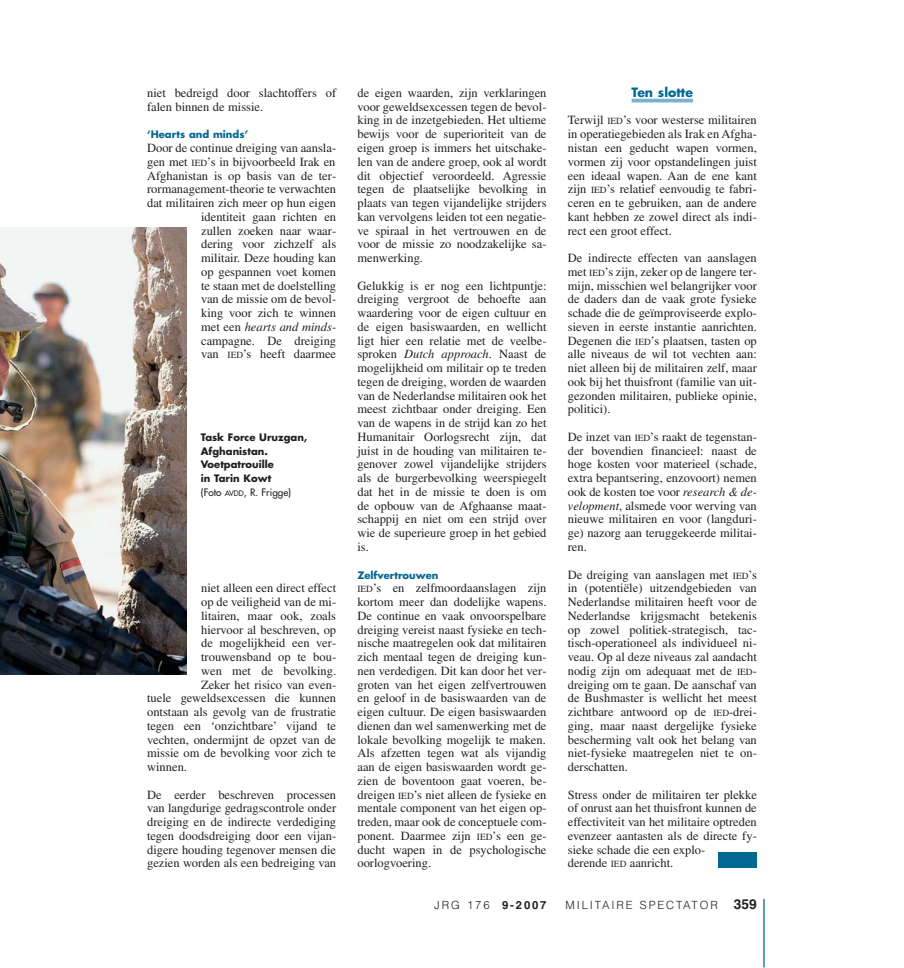
<style>
.page{position:relative;width:904px;height:968px;background:#fff}
.page>*{position:absolute;margin:0;border:0;box-sizing:border-box;transform-origin:0 0}
.t1{font:12.5px/13.8px "Times";color:#231f20;text-align:justify}
.t2{font:700 12.5px "Futura";color:#006792}
.t3{font:300 11.25px "Helvetica";letter-spacing:.165em;color:#231f20}
.t4{font:700 10px/13.8px "Futura";color:#231f20}
.t5{font:700 10px "Futura";color:#006792}
.s1{font-size:9.38px}
.s2{font-style:italic}
.s3{font-weight:400}
.s4{font-weight:400;font-size:7.5px}
.s5{font-weight:700}
.s6{font-weight:700;font-size:13.75px}
</style>
<div class="page">
<hr style="left:763px;top:898px;width:1px;height:69px;background:#006792">
<hr style="left:631px;top:99px;width:62px;height:3px;background:#79b2ce">
<img style="left:0;top:228px;width:186px;height:446px">
<div style="left:718px;top:851px;width:38px;height:16px;background:#006792"></div>
<p class="t1" style="left:147px;top:87px;width:190px">niet bedreigd door slachtoffers of falen binnen de missie.</p>
<p class="t5" style="left:147px;top:130px;width:103px">‘Hearts and minds’</p>
<p class="t1" style="left:147px;top:142px;width:190px;text-align:right">Door de continue dreiging van aansla&shy;gen met <span class="s1">IED</span>’s in bijvoorbeeld Irak en<br>Afghanistan is op basis van de ter - rormanagement-theorie te verwachten dat militairen zich meer op hun eigen identiteit gaan richten en<br>zullen zoeken naar waar-<br>dering voor zichzelf als<br>militair. Deze houding kan<br>op gespannen voet komen<br>te staan met de doelstelling<br>van de missie om de bevol-<br>king voor zich te winnen<br>met een <span class="s2">hearts and minds&shy;</span>campagne. De dreiging<br>van <span class="s1">IED</span>’s heeft daarmee</p>
<p class="t4" style="left:201px;top:431px;width:108px">Task Force Uruzgan,<br>Afghanistan.<br>Voetpatrouille<br>in Tarin Kowt<br><span class="s3">(Foto</span> <span class="s4">AVDD</span><span class="s3">, R. Frigge)</span></p>
<p class="t1" style="left:201px;top:582px;width:137px">niet alleen een direct effect</p>
<p class="t1" style="left:201px;top:596px;width:137px">op de veiligheid van de mi-</p>
<p class="t1" style="left:201px;top:609px;width:137px">litairen, maar ook, zoals</p>
<p class="t1" style="left:201px;top:623px;width:136px">hiervoor al beschreven, op</p>
<p class="t1" style="left:201px;top:637px;width:137px">de mogelijkheid een ver-</p>
<p class="t1" style="left:201px;top:651px;width:136px">trouwensband op te bou-</p>
<p class="t1" style="left:201px;top:664px;width:136px">wen met de bevolking.</p>
<p class="t1" style="left:201px;top:678px;width:137px">Zeker het risico van even-</p>
<p class="t1" style="left:147px;top:692px;width:190px">tuele geweldsexcessen die kunnen</p>
<p class="t1" style="left:147px;top:706px;width:190px">ontstaan als gevolg van de frustratie</p>
<p class="t1" style="left:147px;top:719px;width:190px">tegen een ‘onzichtbare’ vijand te</p>
<p class="t1" style="left:147px;top:733px;width:190px">vechten, ondermijnt de opzet van de</p>
<p class="t1" style="left:147px;top:747px;width:190px">missie om de bevolking voor zich te</p>
<p class="t1" style="left:147px;top:761px;width:41px">winnen.</p>
<p class="t1" style="left:147px;top:788px;width:190px">De eerder beschreven processen van langdurige gedragscontrole onder dreiging en de indirecte verdediging tegen doodsdreiging door een vijan - digere houding tegenover mensen die gezien worden als een bedreiging van</p>
<p class="t1" style="left:357px;top:87px;width:190px">de eigen waarden, zijn verklaringen voor geweldsexcessen tegen de bevol&shy;king in de inzetgebieden. Het ultieme bewijs voor de superioriteit van de eigen groep is immers het uitschake&shy;len van de andere groep, ook al wordt dit objectief veroordeeld. Agressie tegen de plaatselijke bevolking in plaats van tegen vijandelijke strijders kan vervolgens leiden tot een negatie&shy;ve spiraal in het vertrouwen en de voor de missie zo noodzakelijke sa&shy;menwerking.</p>
<p class="t1" style="left:357px;top:279px;width:190px">Gelukkig is er nog een lichtpuntje: dreiging vergroot de behoefte aan waardering voor de eigen cultuur en de eigen basiswaarden, en wellicht ligt hier een relatie met de veelbe&shy;sproken <span class="s2">Dutch approach</span>. Naast de mogelijkheid om militair op te treden tegen de dreiging, worden de waarden van de Nederlandse militairen ook het meest zichtbaar onder dreiging. Een van de wapens in de strijd kan zo het Humanitair Oorlogsrecht zijn, dat juist in de houding van militairen te&shy;genover zowel vijandelijke strijders als de burgerbevolking weerspiegelt dat het in de missie te doen is om de opbouw van de Afghaanse maat&shy;schappij en niet om een strijd over wie de superieure groep in het gebied is.</p>
<p class="t5" style="left:357px;top:570px;width:82px">Zelfvertrouwen</p>
<p class="t1" style="left:357px;top:582px;width:191px"><span class="s1">IED</span>’s en zelfmoordaanslagen zijn kortom meer dan dodelijke wapens.<br>De continue en vaak onvoorspelbare dreiging vereist naast fysieke en tech&shy;nische maatregelen ook dat militairen zich mentaal tegen de dreiging kun&shy;nen verdedigen. Dit kan door het ver&shy;groten van het eigen zelfvertrouwen en geloof in de basiswaarden van de eigen cultuur. De eigen basiswaarden dienen dan wel samenwerking met de lokale bevolking mogelijk te maken.<br>Als afzetten tegen wat als vijandig aan de eigen basiswaarden wordt ge&shy;zien de boventoon gaat voeren, be&shy;dreigen <span class="s1">IED</span>’s niet alleen de fysieke en mentale component van het eigen op&shy;treden, maar ook de conceptuele com&shy;ponent. Daarmee zijn <span class="s1">IED</span>’s een ge&shy;ducht wapen in de psychologische oorlogvoering.</p>
<p class="t2" style="left:631px;top:87px;width:63px">Ten slotte</p>
<p class="t1" style="left:568px;top:114px;width:190px">Terwijl <span class="s1">IED</span>’s voor westerse militairen in operatiegebieden als Irak en Afgha&shy;nistan een geducht wapen vormen, vormen zij voor opstandelingen juist een ideaal wapen. Aan de ene kant zijn <span class="s1">IED</span>’s relatief eenvoudig te fabri&shy;ceren en te gebruiken, aan de andere kant hebben ze zowel direct als indi&shy;rect een groot effect.</p>
<p class="t1" style="left:568px;top:252px;width:190px">De indirecte effecten van aanslagen met <span class="s1">IED</span>’s zijn, zeker op de langere ter&shy;mijn, misschien wel belangrijker voor de daders dan de vaak grote fysieke schade die de geïmproviseerde explo&shy;sieven in eerste instantie aanrichten.<br>Degenen die <span class="s1">IED</span>’s plaatsen, tasten op alle niveaus de wil tot vechten aan: niet alleen bij de militairen zelf, maar ook bij het thuisfront (familie van uit&shy;gezonden militairen, publieke opinie, politici).</p>
<p class="t1" style="left:568px;top:431px;width:190px">De inzet van <span class="s1">IED</span>’s raakt de tegenstan&shy;der bovendien financieel: naast de hoge kosten voor materieel (schade, extra bepantsering, enzovoort) nemen ook de kosten toe voor <span class="s2">research &amp; de&shy;velopment</span>, alsmede voor werving van nieuwe militairen en voor (langduri&shy;ge) nazorg aan teruggekeerde militai&shy;ren.</p>
<p class="t1" style="left:568px;top:568px;width:190px">De dreiging van aanslagen met <span class="s1">IED</span>’s in (potentiële) uitzendgebieden van Nederlandse militairen heeft voor de Nederlandse krijgsmacht betekenis op zowel politiek-strategisch, tac&shy;tisch-operationeel als individueel ni&shy;veau. Op al deze niveaus zal aandacht nodig zijn om adequaat met de <span class="s1">IED&shy;</span>dreiging om te gaan. De aanschaf van de Bushmaster is wellicht het meest zichtbare antwoord op de <span class="s1">IED</span>-drei&shy;ging, maar naast dergelijke fysieke bescherming valt ook het belang van niet-fysieke maatregelen niet te on&shy;derschatten.</p>
<p class="t1" style="left:568px;top:788px;width:190px;text-align:left">Stress onder de militairen ter plekke of onrust aan het thuisfront kunnen de effectiviteit van het militaire optreden evenzeer aantasten als de directe fy&shy;sieke schade die een explo-<br>derende <span class="s1">IED</span> aanricht.</p>
<p class="t3" style="left:434px;top:900px;width:114px">JRG 176 <span class="s5">9-2007</span></p>
<p class="t3" style="left:565px;top:900px;width:193px">MILITAIRE SPECTATOR <span class="s6">359</span></p>
</div>
